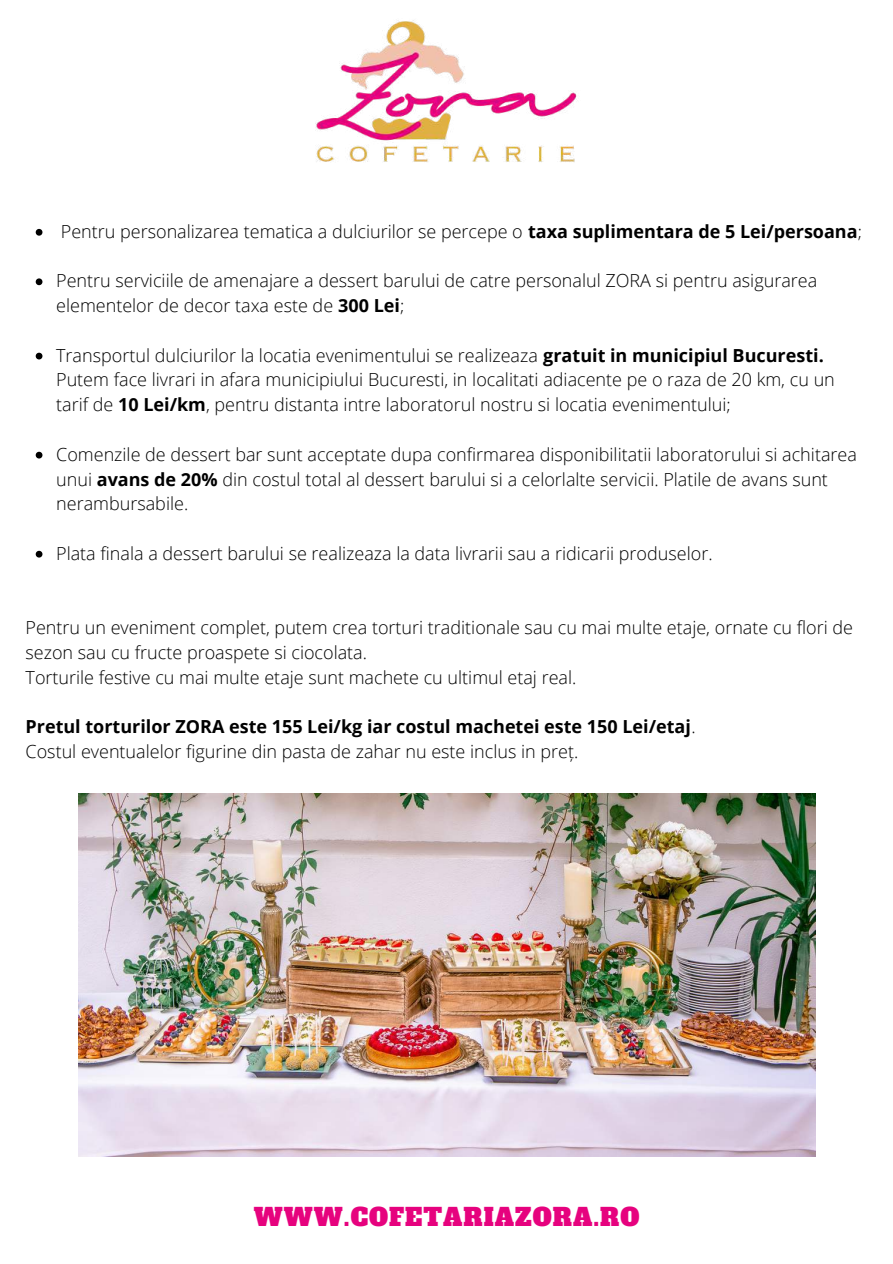
<style>
.page{position:relative;width:893px;height:1264px;background:#fff}
.page>*{position:absolute;margin:0;border:0;box-sizing:border-box;transform-origin:0 0}
.t1{font:24px "Alfa Slab One";letter-spacing:.04em;color:#e6027e}
.t2{font:300 18px/24.8px "Open Sans";color:#000}
.t3{font:700 18px/24.8px "Open Sans";color:#000}
.s1{font-weight:700}
.s2{font-weight:300}
</style>
<div class="page">
<img style="left:315px;top:20px;width:262px;height:142px">
<svg style="left:36px;top:229px;width:6px;height:7px"></svg>
<svg style="left:36px;top:278px;width:6px;height:7px"></svg>
<svg style="left:36px;top:353px;width:6px;height:6px"></svg>
<svg style="left:36px;top:452px;width:6px;height:6px"></svg>
<svg style="left:36px;top:551px;width:6px;height:6px"></svg>
<img style="left:78px;top:793px;width:737px;height:363px">
<p class="t2" style="left:61px;top:218px;width:802px">Pentru personalizarea tematica a dulciurilor se percepe o <span class="s1">taxa suplimentara de 5 Lei/persoana</span>;</p>
<p class="t2" style="left:56px;top:268px;width:762px">Pentru serviciile de amenajare a dessert barului de catre personalul ZORA si pentru asigurarea elementelor de decor taxa este de <span class="s1">300 Lei</span>;</p>
<p class="t2" style="left:56px;top:342px;width:780px">Transportul dulciurilor la locatia evenimentului se realizeaza <span class="s1">gratuit in municipiul Bucuresti.<br></span>Putem face livrari in afara municipiului Bucuresti, in localitati adiacente pe o raza de 20 km, cu un tarif de <span class="s1">10 Lei/km</span>, pentru distanta intre laboratorul nostru si locatia evenimentului;</p>
<p class="t2" style="left:56px;top:441px;width:802px">Comenzile de dessert bar sunt acceptate dupa confirmarea disponibilitatii laboratorului si achitarea unui <span class="s1">avans de 20%</span> din costul total al dessert barului si a celorlalte servicii. Platile de avans sunt nerambursabile.</p>
<p class="t2" style="left:56px;top:540px;width:658px">Plata finala a dessert barului se realizeaza la data livrarii sau a ridicarii produselor.</p>
<p class="t2" style="left:26px;top:614px;width:829px">Pentru un eveniment complet, putem crea torturi traditionale sau cu mai multe etaje, ornate cu flori de sezon sau cu fructe proaspete si ciocolata.<br>Torturile festive cu mai multe etaje sunt machete cu ultimul etaj real.</p>
<p class="t3" style="left:26px;top:713px;width:671px">Pretul torturilor ZORA este 155 Lei/kg iar costul machetei este 150 Lei/etaj<span class="s2">.<br>Costul eventualelor figurine din pasta de zahar nu este inclus in preț.</span></p>
<h1 class="t1" style="left:254px;top:1200px;width:387px">WWW.COFETARIAZORA.RO</h1>
</div>
